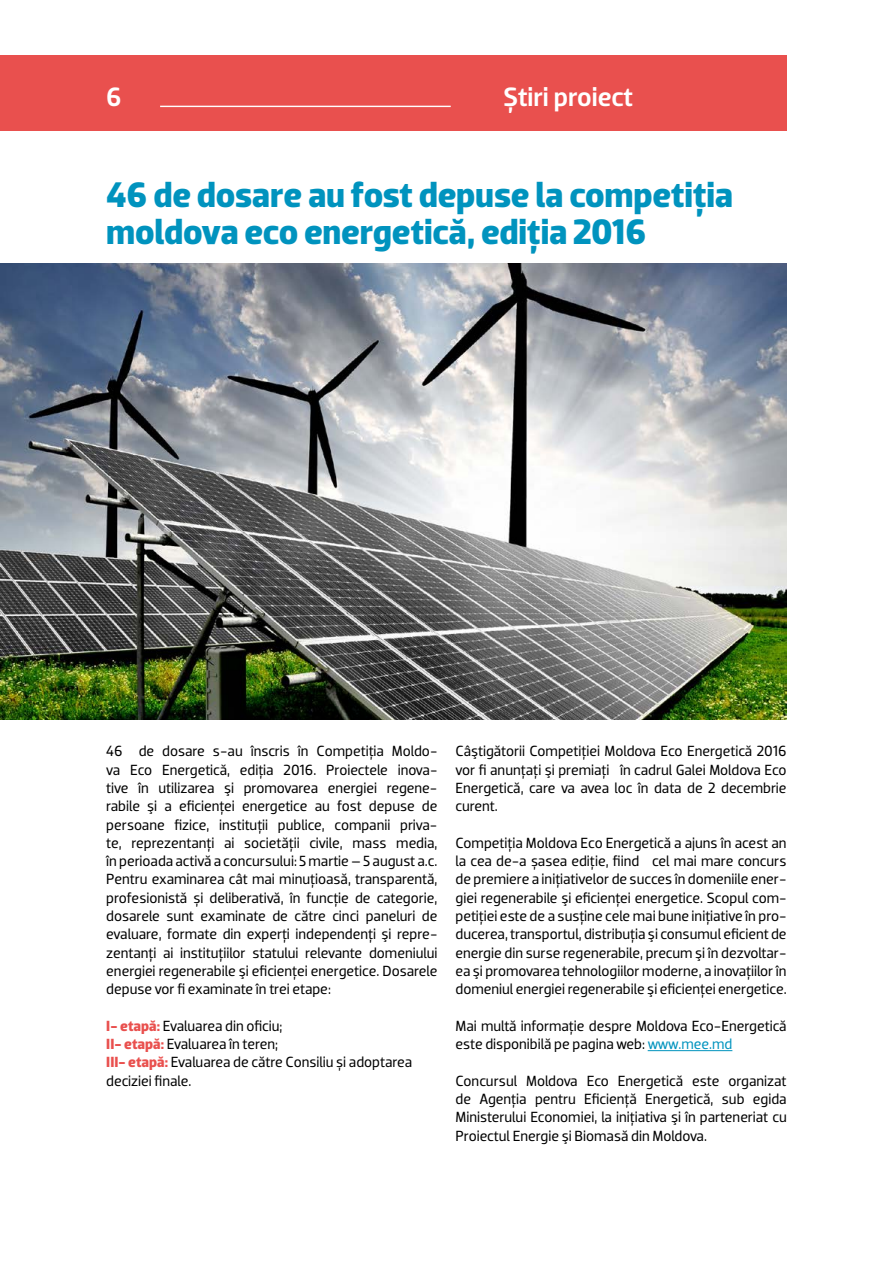
<style>
.page{position:relative;width:893px;height:1263px;background:#fff}
.page>*{position:absolute;margin:0;border:0;box-sizing:border-box;transform-origin:0 0}
.t1{font:700 36px/36.6px "Dobra";letter-spacing:-.01em;color:#0093be}
.t2{font:500 27px "Dobra";color:#fff}
.t3{font:15px/18.3px "Dobra";letter-spacing:-.005em;color:#000;text-align:justify}
.s1{font-weight:700;color:#e9504e}
.s2{color:#0093be}
</style>
<div class="page">
<div style="left:0;top:55px;width:786px;height:75px;background:#e9504e"></div>
<hr style="left:160px;top:106px;width:291px;height:1px;background:#fff">
<img style="left:0;top:263px;width:787px;height:457px">
<hr style="left:648px;top:1050px;width:84px;height:1px;background:#0093be">
<h2 class="t2" style="left:106px;top:81px;width:17px">6</h2>
<h2 class="t2" style="left:503px;top:81px;width:131px">Știri proiect</h2>
<h1 class="t1" style="left:106px;top:177px;width:628px">46 de dosare au fost depuse la competiția moldova eco energetică, ediția 2016</h1>
<p class="t3" style="left:106px;top:742px;width:333px">46 de dosare s-au înscris în Competiţia Moldo&shy;va Eco Energetică, ediţia 2016. Proiectele inova&shy;tive în utilizarea şi promovarea energiei regene&shy;rabile şi a eficienţei energetice au fost depuse de persoane fizice, instituţii publice, companii priva&shy;te, reprezentanţi ai societăţii civile, mass media, în perioada activă a concursului: 5 martie – 5 august a.c.<br>Pentru examinarea cât mai minuțioasă, transparentă, profesionistă și deliberativă, în funcţie de categorie, dosarele sunt examinate de către cinci paneluri de evaluare, formate din experţi independenţi şi repre&shy;zentanţi ai instituţiilor statului relevante domeniului energiei regenerabile şi eficienţei energetice. Dosarele depuse vor fi examinate în trei etape:</p>
<p class="t3" style="left:106px;top:1017px;width:307px;text-align:left"><span class="s1">I- etapă:</span> Evaluarea din oficiu;<br><span class="s1">II- etapă:</span> Evaluarea în teren;<br><span class="s1">III- etapă:</span> Evaluarea de către Consiliu și adoptarea deciziei finale.</p>
<p class="t3" style="left:455px;top:742px;width:333px">Câştigătorii Competiţiei Moldova Eco Energetică 2016 vor fi anunțați şi premiaţi în cadrul Galei Moldova Eco Energetică, care va avea loc în data de 2 decembrie curent.</p>
<p class="t3" style="left:455px;top:834px;width:333px">Competiţia Moldova Eco Energetică a ajuns în acest an la cea de-a șasea ediție, fiind cel mai mare concurs de premiere a iniţiativelor de succes în domeniile ener&shy;giei regenerabile şi eficienţei energetice. Scopul com&shy;petiţiei este de a susţine cele mai bune iniţiative în pro&shy;ducerea, transportul, distribuţia şi consumul eficient de energie din surse regenerabile, precum şi în dezvoltar&shy;ea şi promovarea tehnologiilor moderne, a inovaţiilor în domeniul energiei regenerabile şi eficienţei energetice.</p>
<p class="t3" style="left:455px;top:1017px;width:333px">Mai multă informaţie despre Moldova Eco-Energetică este disponibilă pe pagina web: <span class="s2">www.mee.md</span></p>
<p class="t3" style="left:455px;top:1071px;width:333px">Concursul Moldova Eco Energetică este organizat de Agenţia pentru Eficienţă Energetică, sub egida Ministerului Economiei, la iniţiativa şi în parteneriat cu Proiectul Energie şi Biomasă din Moldova.</p>
</div>
